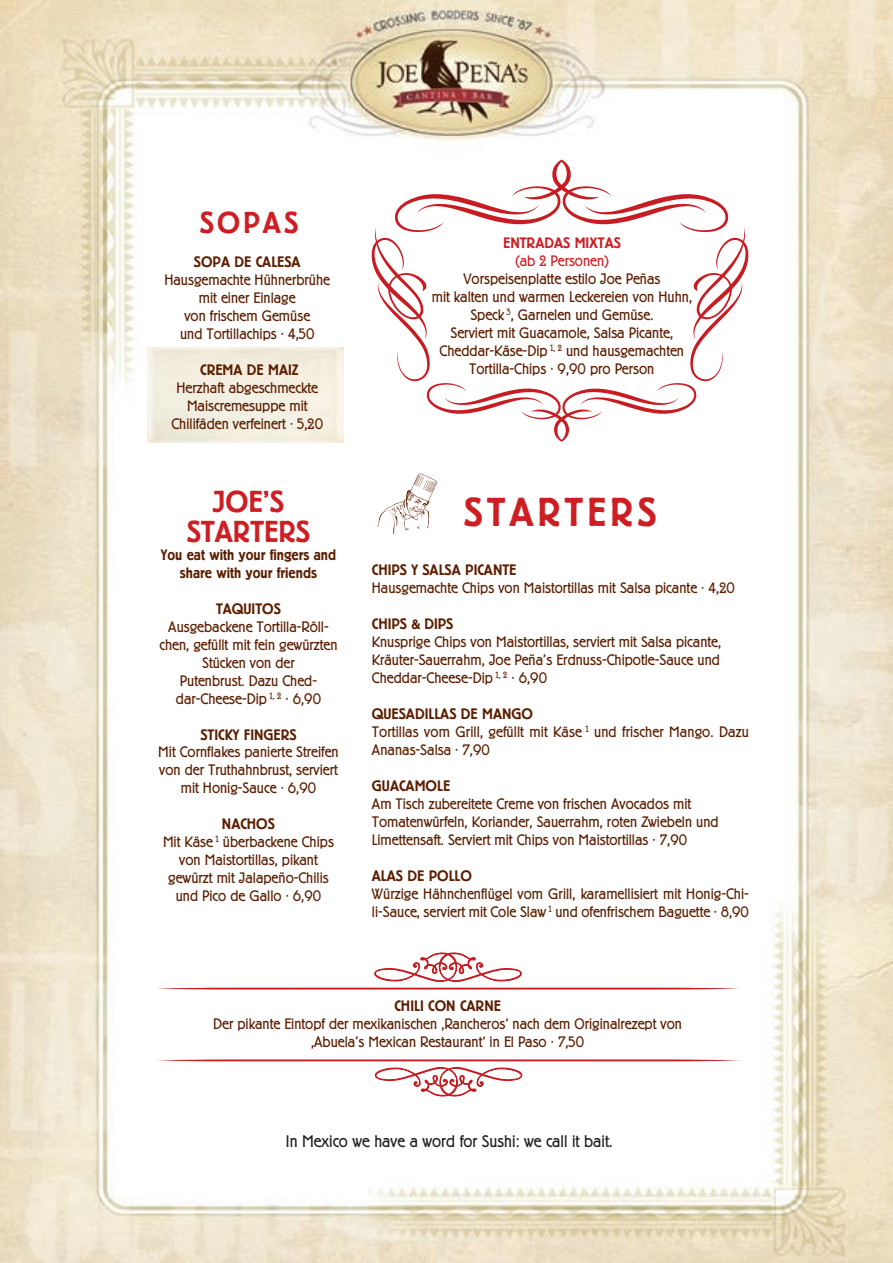
<style>
.page{position:relative;width:893px;height:1263px;background:#fff}
.page>*{position:absolute;margin:0;border:0;box-sizing:border-box;transform-origin:0 0}
.t1{font:500 39.9px "Berliner Grotesk";letter-spacing:.1em;color:#cd1e24}
.t2{font:500 30px/30px "Berliner Grotesk";color:#cd1e24;text-align:center}
.t3{font:300 16.65px "Berliner Grotesk";color:#231f20}
.t4{font:300 15px/18px "Berliner Grotesk";color:#5b1e00;text-align:center}
.t5{font:500 15px/18px "Berliner Grotesk";color:#5b1e00;text-align:center}
.t6{font:500 15px "Berliner Grotesk";color:#cd1e24}
.t7{font:300 15px "Berliner Grotesk";color:#cd1e24}
.s1{font-weight:500}
</style>
<div class="page">
<img style="left:0;top:0;width:893px;height:1263px">
<img style="left:373px;top:473px;width:70px;height:66px">
<svg style="left:372px;top:160px;width:376px;height:282px"></svg>
<img style="left:147px;top:347px;width:196px;height:96px">
<svg style="left:155px;top:952px;width:585px;height:37px"></svg>
<svg style="left:156px;top:1059px;width:585px;height:37px"></svg>
<h2 class="t2" style="left:200px;top:209px;width:100px">SOPAS</h2>
<p class="t5" style="left:194px;top:253px;width:108px">SOPA DE CALESA</p>
<p class="t4" style="left:164px;top:271px;width:167px">Hausgemachte Hühnerbrühe mit einer Einlage<br>von frischem Gemüse<br>und Tortillachips · 4,50</p>
<p class="t5" style="left:200px;top:361px;width:100px">CREMA DE MAIZ</p>
<p class="t4" style="left:171px;top:379px;width:153px">Herzhaft abgeschmeckte<br>Maiscremesuppe mit<br>Chilifäden verfeinert · 5,20</p>
<h2 class="t2" style="left:187px;top:487px;width:125px">JOE’S<br>STARTERS</h2>
<p class="t5" style="left:161px;top:546px;width:177px">You eat with your fingers and share with your friends</p>
<p class="t5" style="left:216px;top:600px;width:66px">TAQUITOS</p>
<p class="t4" style="left:159px;top:618px;width:180px">Ausgebackene Tortilla-Röll&shy;chen, gefüllt mit fein gewürzten<br>Stücken von der<br>Putenbrust. Dazu Ched&shy;dar-Cheese-Dip <sup>1,</sup> <sup>2</sup> · 6,90</p>
<p class="t5" style="left:200px;top:726px;width:98px">STICKY FINGERS</p>
<p class="t4" style="left:158px;top:743px;width:182px">Mit Cornflakes panierte Streifen von der Truthahnbrust, serviert mit Honig-Sauce · 6,90</p>
<p class="t4" style="left:163px;top:815px;width:172px"><span class="s1">NACHOS<br></span>Mit Käse <sup>1</sup> überbackene Chips von Maistortillas, pikant gewürzt mit Jalapeño-Chilis und Pico de Gallo · 6,90</p>
<p class="t6" style="left:503px;top:235px;width:119px">ENTRADAS MIXTAS</p>
<p class="t7" style="left:514px;top:252px;width:97px">(ab 2 Personen)</p>
<p class="t4" style="left:432px;top:270px;width:262px">Vorspeisenplatte estilo Joe Peñas<br>mit kalten und warmen Leckereien von Huhn, Speck <sup>3</sup>, Garnelen und Gemüse.<br>Serviert mit Guacamole, Salsa Picante, Cheddar-Käse-Dip <sup>1,</sup> <sup>2</sup> und hausgemachten Tortilla-Chips · 9,90 pro Person</p>
<h1 class="t1" style="left:464px;top:490px;width:194px">STARTERS</h1>
<p class="t5" style="left:372px;top:561px;width:146px">CHIPS Y SALSA PICANTE</p>
<p class="t4" style="left:372px;top:579px;width:365px">Hausgemachte Chips von Maistortillas mit Salsa picante · 4,20</p>
<p class="t5" style="left:372px;top:615px;width:83px">CHIPS &amp; DIPS</p>
<p class="t4" style="left:372px;top:633px;width:351px;text-align:justify">Knusprige Chips von Maistortillas, serviert mit Salsa picante, Kräuter-Sauerrahm, Joe Peña’s Erdnuss-Chipotle-Sauce und Cheddar-Cheese-Dip <sup>1,</sup> <sup>2</sup> · 6,90</p>
<p class="t4" style="left:372px;top:705px;width:379px;text-align:left"><span class="s1">QUESADILLAS DE MANGO<br></span>Tortillas vom Grill, gefüllt mit Käse <sup>1</sup> und frischer Mango. Dazu<br>Ananas-Salsa · 7,90</p>
<p class="t5" style="left:372px;top:777px;width:80px">GUACAMOLE</p>
<p class="t4" style="left:372px;top:795px;width:348px;text-align:left">Am Tisch zubereitete Creme von frischen Avocados mit<br>Tomatenwürfeln, Koriander, Sauerrahm, roten Zwiebeln und<br>Limettensaft. Serviert mit Chips von Maistortillas · 7,90</p>
<p class="t5" style="left:372px;top:867px;width:102px">ALAS DE POLLO</p>
<p class="t4" style="left:372px;top:885px;width:379px;text-align:left">Würzige Hähnchenflügel vom Grill, karamellisiert mit Honig-Chi&shy;li-Sauce, serviert mit Cole Slaw <sup>1</sup> und ofenfrischem Baguette · 8,90</p>
<p class="t5" style="left:394px;top:998px;width:108px">CHILI CON CARNE</p>
<p class="t4" style="left:213px;top:1015px;width:470px">Der pikante Eintopf der mexikanischen ‚Rancheros‘ nach dem Originalrezept von ‚Abuela’s Mexican Restaurant‘ in El Paso · 7,50</p>
<p class="t3" style="left:286px;top:1132px;width:328px">In Mexico we have a word for Sushi: we call it bait.</p>
</div>
